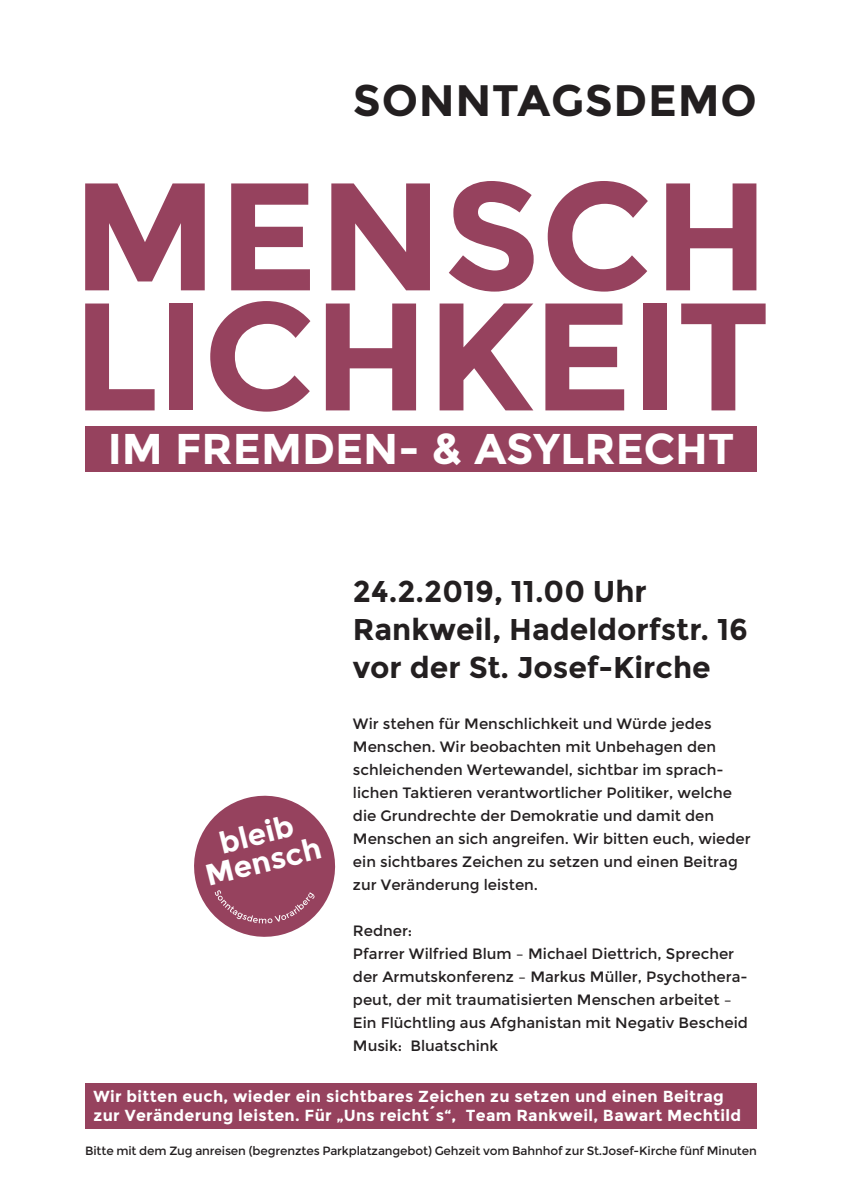
<style>
.page{position:relative;width:842px;height:1191px;background:#fff}
.page>*{position:absolute;margin:0;border:0;box-sizing:border-box;transform-origin:0 0}
.t1{font:700 152.9px/120px "Montserrat";letter-spacing:-.02em;color:#96425e}
.t2{font:700 44px "Montserrat";letter-spacing:.015em;color:#231f20}
.t3{font:700 43px "Montserrat";color:#fff}
.t4{font:700 30px/38px "Montserrat";color:#231f20}
.t5{font:700 29.9px/28.4px "Montserrat";color:#fff;text-align:center}
.t6{font:700 16px/19.2px "Montserrat";letter-spacing:.02em;color:#fff}
.t7{font:15px/23px "Montserrat";color:#231f20}
.t8{font:12px "Montserrat";letter-spacing:-.01em;color:#231f20}
</style>
<div class="page">
<div style="left:85px;top:1083px;width:672px;height:45px;background:#96425e"></div>
<div style="left:85px;top:426px;width:672px;height:45px;background:#96425e"></div>
<svg style="left:194px;top:795px;width:142px;height:142px"></svg>
<h2 class="t2" style="left:353px;top:75px;width:405px">SONNTAGSDEMO</h2>
<h1 class="t1" style="left:72px;top:177px;width:699px">MENSCH<br>LICHKEIT</h1>
<h3 class="t3" style="left:108px;top:423px;width:628px">IM FREMDEN- &amp; ASYLRECHT</h3>
<h3 class="t5" style="left:196px;top:834px;width:120px;rotate:-14deg">bleib<br>Mensch</h3>
<h3 class="t4" style="left:353px;top:572px;width:397px">24.2.2019, 11.00 Uhr<br>Rankweil, Hadeldorfstr. 16 vor der St. Josef-Kirche</h3>
<p class="t7" style="left:353px;top:712px;width:399px">Wir stehen für Menschlichkeit und Würde jedes Menschen. Wir beobachten mit Unbehagen den schleichenden Wertewandel, sichtbar im sprach&shy;lichen Taktieren verantwortlicher Politiker, welche die Grundrechte der Demokratie und damit den Menschen an sich angreifen. Wir bitten euch, wieder ein sichtbares Zeichen zu setzen und einen Beitrag zur Veränderung leisten.</p>
<p class="t7" style="left:353px;top:919px;width:396px">Redner:<br>Pfarrer Wilfried Blum – Michael Diettrich, Sprecher der Armutskonferenz – Markus Müller, Psychothera&shy;peut, der mit traumatisierten Menschen arbeitet – Ein Flüchtling aus Afghanistan mit Negativ Bescheid Musik: Bluatschink</p>
<p class="t6" style="left:94px;top:1086px;width:649px">Wir bitten euch, wieder ein sichtbares Zeichen zu setzen und einen Beitrag zur Veränderung leisten. Für „Uns reicht´s“, Team Rankweil, Bawart Mechtild</p>
<p class="t8" style="left:85px;top:1144px;width:673px">Bitte mit dem Zug anreisen (begrenztes Parkplatzangebot) Gehzeit vom Bahnhof zur St.Josef-Kirche fünf Minuten</p>
</div>
